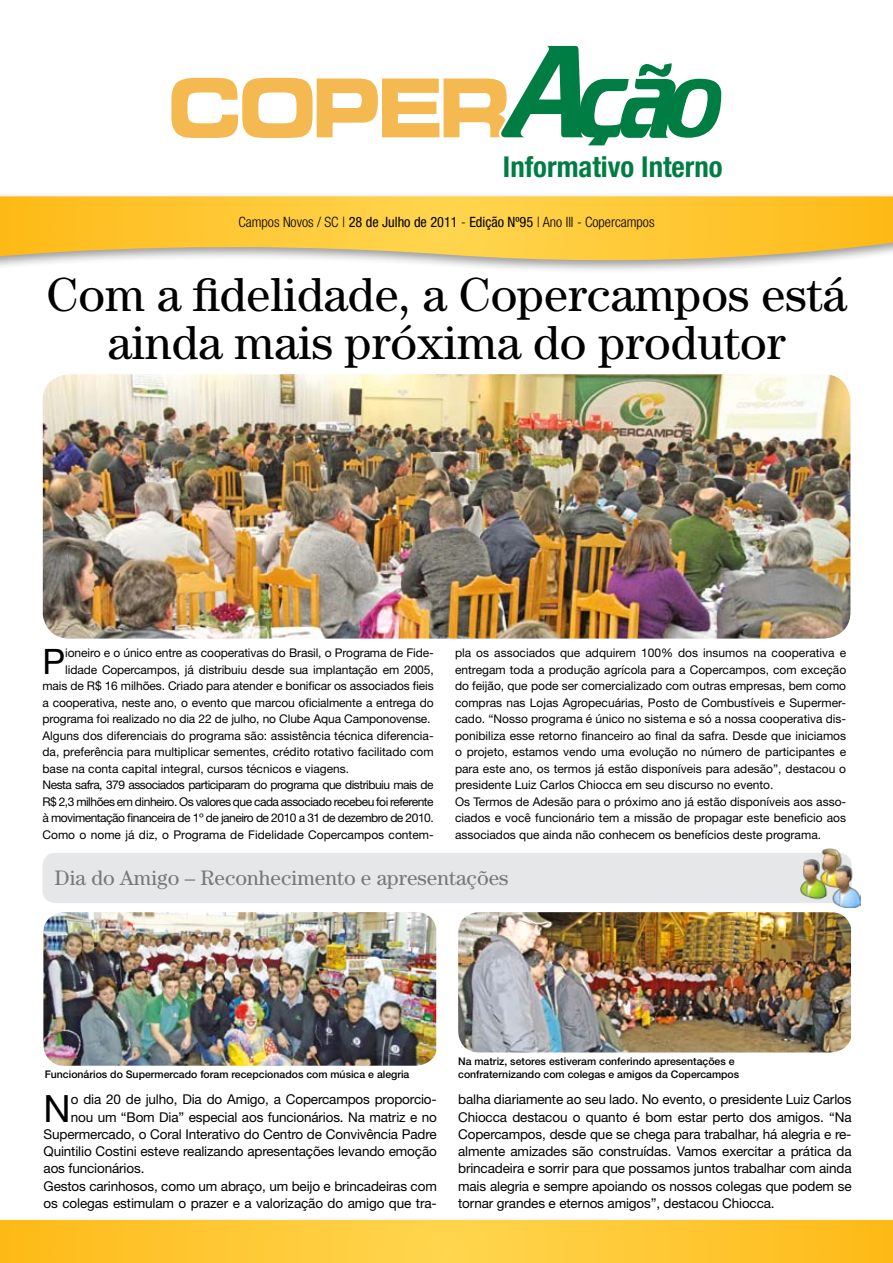
<style>
.page{position:relative;width:893px;height:1263px;background:#fff}
.page>*{position:absolute;margin:0;border:0;box-sizing:border-box;transform-origin:0 0}
.t1{font:48px/48px "Century";color:#000;text-align:center}
.t2{font:37.65px "Helvetica Neue";color:#000}
.t3{font:35.1px "Helvetica Neue";color:#000}
.t4{font:700 condensed 28.8px "Helvetica Neue";color:#007d43}
.t5{font:21px "Century";color:#77787b}
.t6{font:300 condensed 14.25px "Helvetica Neue";color:#000}
.t7{font:13.5px/17.2px "Helvetica Neue";letter-spacing:-.01em;color:#000;text-align:justify}
.t8{font:12px/16.5px "Helvetica Neue";color:#000}
.t9{font:12px "Helvetica Neue";letter-spacing:-.04em;color:#000}
.t10{font:500 10.5px/13.5px "Helvetica Neue";color:#000}
.s1{font-weight:400}
</style>
<div class="page">
<div style="left:0;top:1216px;width:893px;height:47px;background:#fafafa"></div>
<svg style="left:0;top:1220px;width:893px;height:43px;background:#fec732"></svg>
<div style="left:0;top:192px;width:893px;height:82px;background:#fbfbfb"></div>
<svg style="left:0;top:196px;width:893px;height:73px;background:#f7cd5a"></svg>
<svg style="left:171px;top:46px;width:550px;height:99px"></svg>
<img style="left:43px;top:374px;width:807px;height:265px">
<img style="left:43px;top:912px;width:393px;height:154px">
<img style="left:458px;top:912px;width:393px;height:140px">
<div style="left:43px;top:853px;width:809px;height:50px;background:#e6e7e8;border-radius:13px"></div>
<img style="left:800px;top:848px;width:61px;height:59px">
<h3 class="t4" style="left:503px;top:149px;width:221px">Informativo Interno</h3>
<p class="t6" style="left:238px;top:214px;width:418px">Campos Novos / SC | <span class="s1">28 de Julho de 2011</span> - <span class="s1">Edição Nº95</span> | Ano III - Copercampos</p>
<h1 class="t1" style="left:47px;top:270px;width:802px">Com a fidelidade, a Copercampos está ainda mais próxima do produtor</h1>
<h3 class="t3" style="left:43px;top:640px;width:24px">P</h3>
<p class="t8" style="left:65px;top:644px;width:370px">ioneiro e o único entre as cooperativas do Brasil, o Programa de Fide-</p>
<p class="t8" style="left:65px;top:661px;width:370px">lidade Copercampos, já distribuiu desde sua implantação em 2005,</p>
<p class="t8" style="left:43px;top:677px;width:393px">mais de R$ 16 milhões. Criado para atender e bonificar os associados fieis</p>
<p class="t8" style="left:43px;top:694px;width:393px">a cooperativa, neste ano, o evento que marcou oficialmente a entrega do</p>
<p class="t8" style="left:43px;top:710px;width:390px">programa foi realizado no dia 22 de julho, no Clube Aqua Camponovense.</p>
<p class="t8" style="left:43px;top:727px;width:393px">Alguns dos diferenciais do programa são: assistência técnica diferencia-</p>
<p class="t8" style="left:43px;top:743px;width:393px">da, preferência para multiplicar sementes, crédito rotativo facilitado com</p>
<p class="t8" style="left:43px;top:760px;width:308px">base na conta capital integral, cursos técnicos e viagens.</p>
<p class="t9" style="left:43px;top:778px;width:393px">Nesta safra, 379 associados participaram do programa que distribuiu mais de</p>
<p class="t9" style="left:43px;top:794px;width:393px">R$ 2,3 milhões em dinheiro. Os valores que cada associado recebeu foi referente</p>
<p class="t9" style="left:43px;top:811px;width:393px">à movimentação financeira de 1º de janeiro de 2010 a 31 de dezembro de 2010.</p>
<p class="t8" style="left:43px;top:826px;width:393px">Como o nome já diz, o Programa de Fidelidade Copercampos contem-</p>
<p class="t8" style="left:455px;top:644px;width:393px">pla os associados que adquirem 100% dos insumos na cooperativa e entregam toda a produção agrícola para a Copercampos, com exceção do feijão, que pode ser comercializado com outras empresas, bem como compras nas Lojas Agropecuárias, Posto de Combustíveis e Supermer&shy;cado. “Nosso programa é único no sistema e só a nossa cooperativa dis&shy;ponibiliza esse retorno financeiro ao final da safra. Desde que iniciamos o projeto, estamos vendo uma evolução no número de participantes e para este ano, os termos já estão disponíveis para adesão”, destacou o presidente Luiz Carlos Chiocca em seu discurso no evento.<br>Os Termos de Adesão para o próximo ano já estão disponíveis aos asso&shy;ciados e você funcionário tem a missão de propagar este beneficio aos associados que ainda não conhecem os benefícios deste programa.</p>
<h3 class="t5" style="left:55px;top:866px;width:455px">Dia do Amigo – Reconhecimento e apresentações</h3>
<p class="t10" style="left:45px;top:1068px;width:366px">Funcionários do Supermercado foram recepcionados com música e alegria</p>
<h2 class="t2" style="left:44px;top:1086px;width:29px">N</h2>
<p class="t7" style="left:71px;top:1091px;width:368px">o dia 20 de julho, Dia do Amigo, a Copercampos proporcio-</p>
<p class="t7" style="left:71px;top:1108px;width:368px">nou um “Bom Dia” especial aos funcionários. Na matriz e no</p>
<p class="t7" style="left:44px;top:1125px;width:395px">Supermercado, o Coral Interativo do Centro de Convivência Padre</p>
<p class="t7" style="left:44px;top:1142px;width:395px">Quintilio Costini esteve realizando apresentações levando emoção</p>
<p class="t7" style="left:44px;top:1160px;width:102px">aos funcionários.</p>
<p class="t7" style="left:44px;top:1177px;width:395px">Gestos carinhosos, como um abraço, um beijo e brincadeiras com</p>
<p class="t7" style="left:44px;top:1194px;width:395px">os colegas estimulam o prazer e a valorização do amigo que tra-</p>
<p class="t10" style="left:458px;top:1054px;width:283px">Na matriz, setores estiveram conferindo apresentações e confraternizando com colegas e amigos da Copercampos</p>
<p class="t7" style="left:458px;top:1091px;width:395px">balha diariamente ao seu lado. No evento, o presidente Luiz Carlos Chiocca destacou o quanto é bom estar perto dos amigos. “Na Copercampos, desde que se chega para trabalhar, há alegria e re&shy;almente amizades são construídas. Vamos exercitar a prática da brincadeira e sorrir para que possamos juntos trabalhar com ainda mais alegria e sempre apoiando os nossos colegas que podem se tornar grandes e eternos amigos”, destacou Chiocca.</p>
</div>
